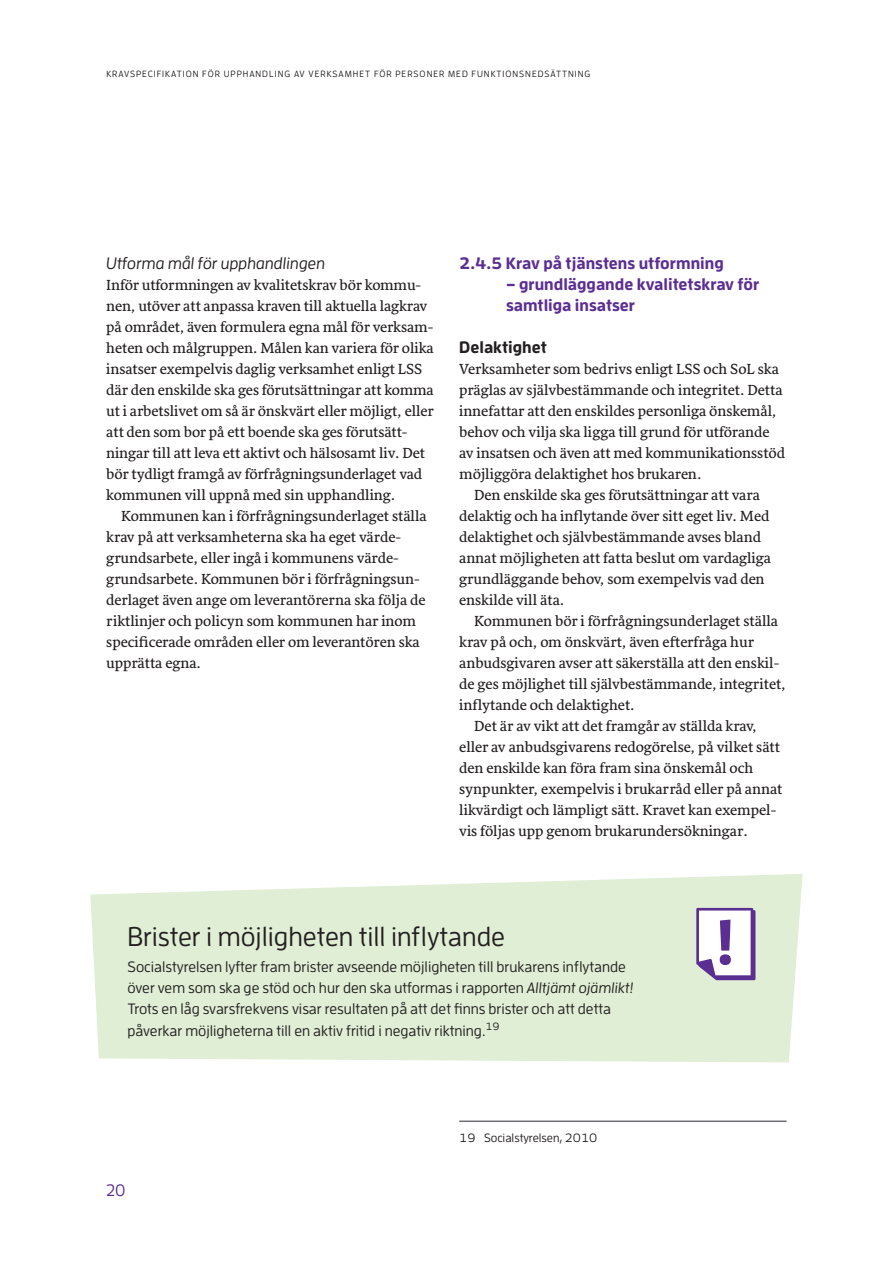
<style>
.page{position:relative;width:893px;height:1263px;background:#fff}
.page>*{position:absolute;margin:0;border:0;box-sizing:border-box;transform-origin:0 0}
.Tabelltext{font:500 27px "Enzo OT";color:#231f20}
.Rubrik_3{font:700 16.5px/21px "Enzo OT";color:#5b2e91}
.Rubrik_3-2{font:italic 500 16.5px "Enzo OT";color:#231f20}
.Rubrik_3-3{font:700 16.5px "Enzo OT";color:#231f20}
.t1{font:500 16.5px "Enzo OT";color:#5b2e91}
.Brödtext_1_a{font:15px/21px "Sirba";letter-spacing:-.005em;color:#231f20}
.Tabelltext-2{font:500 15px/21px "Enzo OT";color:#231f20}
.Fotnot{font:500 12px "Enzo OT";color:#231f20}
.t2{font:500 9px "Enzo OT";letter-spacing:.11em;color:#231f20}
.s1{font-style:italic}
</style>
<div class="page">
<svg style="left:90px;top:874px;width:713px;height:188px;fill:#dfeed4"></svg>
<div style="left:106px;top:902px;width:681px;height:151px;background:#dfeed4"></div>
<svg style="left:696px;top:908px;width:59px;height:72px;background:#cabcda"></svg>
<hr style="left:459px;top:1120px;width:328px;height:2px;background:#6c6d70">
<p class="t2" style="left:106px;top:68px;width:486px">KRAVSPECIFIKATION FÖR UPPHANDLING AV VERKSAMHET FÖR PERSONER MED FUNKTIONSNEDSÄTTNING</p>
<h3 class="Rubrik_3-2" style="left:106px;top:253px;width:221px">Utforma mål för upphandlingen</h3>
<p class="Brödtext_1_a" style="left:106px;top:275px;width:329px">Inför utformningen av kvalitetskrav bör kommu&shy;nen, utöver att anpassa kraven till aktuella lagkrav på området, även formulera egna mål för verksam&shy;heten och målgruppen. Målen kan variera för olika insatser exempelvis daglig verksamhet enligt LSS där den enskilde ska ges förutsättningar att komma ut i arbetslivet om så är önskvärt eller möjligt, eller att den som bor på ett boende ska ges förutsätt&shy;ningar till att leva ett aktivt och hälsosamt liv. Det bör tydligt framgå av förfrågningsunderlaget vad kommunen vill uppnå med sin upphandling.</p>
<p class="Brödtext_1_a" style="left:106px;top:506px;width:322px;text-indent:15px">Kommunen kan i förfrågningsunderlaget ställa krav på att verksamheterna ska ha eget värde&shy;grundsarbete, eller ingå i kommunens värde&shy;grundsarbete. Kommunen bör i förfrågningsun&shy;derlaget även ange om leverantörerna ska följa de riktlinjer och policyn som kommunen har inom specificerade områden eller om leverantören ska upprätta egna.</p>
<h3 class="Rubrik_3" style="left:459px;top:252px;width:266px">2.4.5 Krav på tjänstens utformning</h3>
<h3 class="Rubrik_3" style="left:506px;top:273px;width:255px">– grundläggande kvalitetskrav för samtliga insatser</h3>
<h3 class="Rubrik_3-3" style="left:459px;top:337px;width:89px">Delaktighet</h3>
<p class="Brödtext_1_a" style="left:459px;top:359px;width:328px">Verksamheter som bedrivs enligt LSS och SoL ska präglas av självbestämmande och integritet. Detta innefattar att den enskildes personliga önskemål, behov och vilja ska ligga till grund för utförande av insatsen och även att med kommunikationsstöd möjliggöra delaktighet hos brukaren.</p>
<p class="Brödtext_1_a" style="left:459px;top:485px;width:313px;text-indent:15px">Den enskilde ska ges förutsättningar att vara delaktig och ha inflytande över sitt eget liv. Med delaktighet och självbestämmande avses bland annat möjligheten att fatta beslut om vardagliga grundläggande behov, som exempelvis vad den enskilde vill äta.</p>
<p class="Brödtext_1_a" style="left:459px;top:611px;width:328px;text-indent:15px">Kommunen bör i förfrågningsunderlaget ställa krav på och, om önskvärt, även efterfråga hur anbudsgivaren avser att säkerställa att den enskil&shy;de ges möjlighet till självbestämmande, integritet, inflytande och delaktighet.</p>
<p class="Brödtext_1_a" style="left:459px;top:716px;width:325px;text-indent:15px">Det är av vikt att det framgår av ställda krav, eller av anbudsgivarens redogörelse, på vilket sätt den enskilde kan föra fram sina önskemål och synpunkter, exempelvis i brukarråd eller på annat likvärdigt och lämpligt sätt. Kravet kan exempel&shy;vis följas upp genom brukarundersökningar.</p>
<p class="Tabelltext" style="left:128px;top:921px;width:379px">Brister i möjligheten till inflytande</p>
<p class="Tabelltext-2" style="left:128px;top:956px;width:508px">Socialstyrelsen lyfter fram brister avseende möjligheten till brukarens inflytande över vem som ska ge stöd och hur den ska utformas i rapporten <span class="s1">Alltjämt ojämlikt!<br></span>Trots en låg svarsfrekvens visar resultaten på att det finns brister och att detta</p>
<p class="Tabelltext-2" style="left:128px;top:1020px;width:374px">påverkar möjligheterna till en aktiv fritid i negativ riktning.<sup>19</sup></p>
<p class="t1" style="left:106px;top:1180px;width:21px">20</p>
<p class="Fotnot" style="left:459px;top:1131px;width:140px">19 Socialstyrelsen, 2010</p>
</div>
